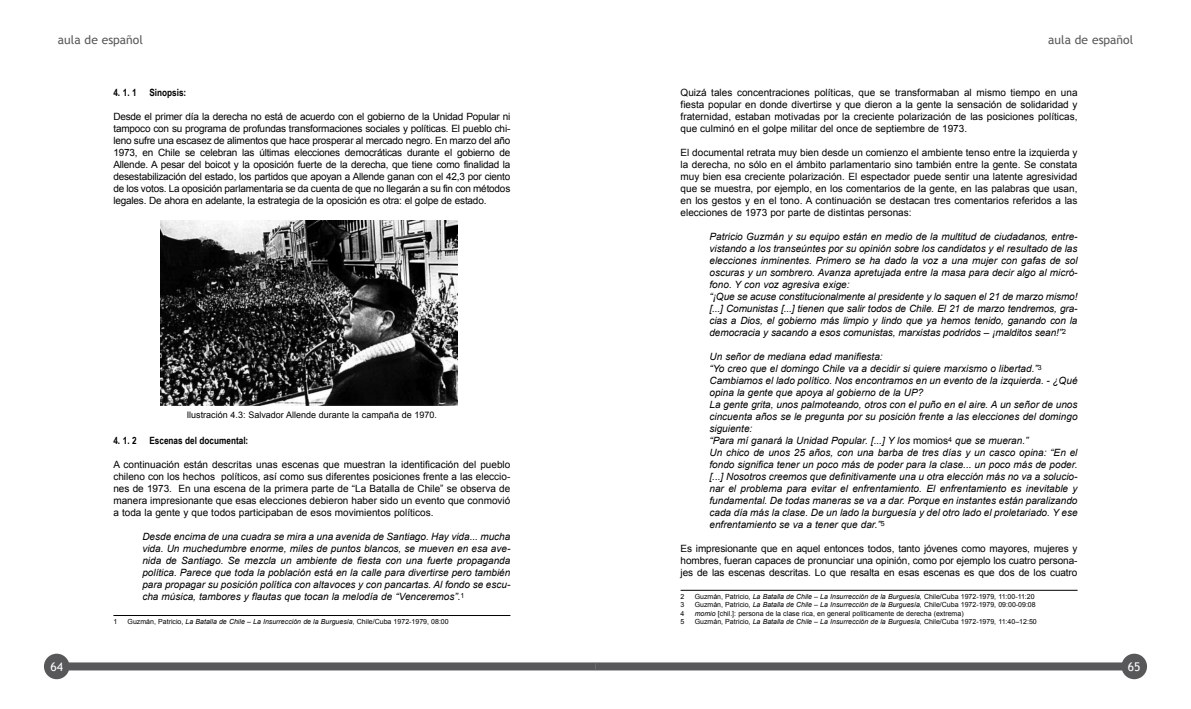
<style>
.page{position:relative;width:1191px;height:709px;background:#fff}
.page>*{position:absolute;margin:0;border:0;box-sizing:border-box;transform-origin:0 0}
.t1{font:12px "Trebuchet MS";color:#58585a}
.t2{font:12px "Trebuchet MS";color:#fff}
.t3{font:10px/12px "Arial";color:#000;text-align:justify}
.t4{font:italic 10px/12px "Arial";color:#000}
.t5{font:700 10px "Arial Narrow";color:#000}
.t6{font:9px "Arial";color:#000}
.t7{font:7px "Arial";color:#000}
.t8{font:italic 7px "Arial";color:#000}
.s1{font-style:normal}
.s2{font-style:italic}
</style>
<div class="page">
<div style="left:57px;top:662px;width:538px;height:8px;background:#58585a"></div>
<div style="left:44px;top:653px;width:25px;height:26px;background:#58585a;border-radius:50%"></div>
<div style="left:595px;top:662px;width:539px;height:8px;background:#58585a"></div>
<div style="left:1121px;top:653px;width:26px;height:26px;background:#58585a;border-radius:50%"></div>
<hr style="left:680px;top:590px;width:397px;height:1px;background:#000">
<hr style="left:113px;top:615px;width:397px;height:1px;background:#000">
<img style="left:161px;top:220px;width:297px;height:185px">
<p class="t1" style="left:58px;top:33px;width:86px">aula de español</p>
<p class="t5" style="left:113px;top:85px;width:74px">4. 1. 1 Sinopsis:</p>
<p class="t3" style="left:113px;top:111px;width:398px">Desde el primer día la derecha no está de acuerdo con el gobierno de la Unidad Popular ni tampoco con su programa de profundas transformaciones sociales y políticas. El pueblo chi&shy;leno sufre una escasez de alimentos que hace prosperar al mercado negro. En marzo del año 1973, en Chile se celebran las últimas elecciones democráticas durante el gobierno de Allende. A pesar del boicot y la oposición fuerte de la derecha, que tiene como finalidad la desestabilización del estado, los partidos que apoyan a Allende ganan con el 42,3 por ciento de los votos. La oposición parlamentaria se da cuenta de que no llegarán a su fin con métodos legales. De ahora en adelante, la estrategia de la oposición es otra: el golpe de estado.</p>
<p class="t2" style="left:50px;top:659px;width:14px">64</p>
<p class="t6" style="left:187px;top:409px;width:252px">Ilustración 4.3: Salvador Allende durante la campaña de 1970.</p>
<p class="t5" style="left:113px;top:433px;width:136px">4. 1. 2 Escenas del documental:</p>
<p class="t3" style="left:113px;top:459px;width:398px">A continuación están descritas unas escenas que muestran la identificación del pueblo chileno con los hechos políticos, así como sus diferentes posiciones frente a las eleccio&shy;nes de 1973. En una escena de la primera parte de “La Batalla de Chile” se observa de manera impresionante que esas elecciones debieron haber sido un evento que conmovió a toda la gente y que todos participaban de esos movimientos políticos.</p>
<p class="t4" style="left:142px;top:531px;width:369px;text-align:justify">Desde encima de una cuadra se mira a una avenida de Santiago. Hay vida... mucha vida. Un muchedumbre enorme, miles de puntos blancos, se mueven en esa ave&shy;nida de Santiago. Se mezcla un ambiente de fiesta con una fuerte propaganda política. Parece que toda la población está en la calle para divertirse pero también para propagar su posición política con altavoces y con pancartas. Al fondo se escu&shy;cha música, tambores y flautas que tocan la melodía de “Venceremos”.<sup>1</sup></p>
<p class="t7" style="left:113px;top:617px;width:5px">1</p>
<p class="t8" style="left:128px;top:617px;width:323px"><span class="s1">Guzmán, Patricio,</span> La Batalla de Chile – La Insurrección de la Burguesía<span class="s1">, Chile/Cuba 1972-1979, 08:00</span></p>
<p class="t1" style="left:1048px;top:33px;width:86px">aula de español</p>
<p class="t3" style="left:680px;top:87px;width:398px">Quizá tales concentraciones políticas, que se transformaban al mismo tiempo en una fiesta popular en donde divertirse y que dieron a la gente la sensación de solidaridad y fraternidad, estaban motivadas por la creciente polarización de las posiciones políticas, que culminó en el golpe militar del once de septiembre de 1973.</p>
<p class="t3" style="left:680px;top:147px;width:398px">El documental retrata muy bien desde un comienzo el ambiente tenso entre la izquierda y la derecha, no sólo en el ámbito parlamentario sino también entre la gente. Se constata muy bien esa creciente polarización. El espectador puede sentir una latente agresividad que se muestra, por ejemplo, en los comentarios de la gente, en las palabras que usan, en los gestos y en el tono. A continuación se destacan tres comentarios referidos a las elecciones de 1973 por parte de distintas personas:</p>
<p class="t4" style="left:709px;top:231px;width:369px">Patricio Guzmán y su equipo están en medio de la multitud de ciudadanos, entre&shy;vistando a los transeúntes por su opinión sobre los candidatos y el resultado de las elecciones inminentes. Primero se ha dado la voz a una mujer con gafas de sol oscuras y un sombrero. Avanza apretujada entre la masa para decir algo al micró&shy;fono. Y con voz agresiva exige:<br>“¡Que se acuse constitucionalmente al presidente y lo saquen el 21 de marzo mismo! [...] Comunistas [...] tienen que salir todos de Chile. El 21 de marzo tendremos, gra&shy;cias a Dios, el gobierno más limpio y lindo que ya hemos tenido, ganando con la democracia y sacando a esos comunistas, marxistas podridos – ¡malditos sean!”<sup>2</sup></p>
<p class="t4" style="left:709px;top:351px;width:369px">Un señor de mediana edad manifiesta:<br>“Yo creo que el domingo Chile va a decidir si quiere marxismo o libertad.”<sup>3<br></sup>Cambiamos el lado político. Nos encontramos en un evento de la izquierda. - ¿Qué opina la gente que apoya al gobierno de la UP?<br>La gente grita, unos palmoteando, otros con el puño en el aire. A un señor de unos cincuenta años se le pregunta por su posición frente a las elecciones del domingo siguiente:<br>“Para mí ganará la Unidad Popular. [...] Y los <span class="s1">momios</span><sup>4</sup> que se mueran.”<br>Un chico de unos 25 años, con una barba de tres días y un casco opina: “En el fondo significa tener un poco más de poder para la clase... un poco más de poder. [...] Nosotros creemos que definitivamente una u otra elección más no va a solucio&shy;nar el problema para evitar el enfrentamiento. El enfrentamiento es inevitable y fundamental. De todas maneras se va a dar. Porque en instantes están paralizando cada día más la clase. De un lado la burguesía y del otro lado el proletariado. Y ese enfrentamiento se va a tener que dar.”<sup>5</sup></p>
<p class="t3" style="left:680px;top:543px;width:398px">Es impresionante que en aquel entonces todos, tanto jóvenes como mayores, mujeres y hombres, fueran capaces de pronunciar una opinión, como por ejemplo los cuatro persona&shy;jes de las escenas descritas. Lo que resalta en esas escenas es que dos de los cuatro</p>
<p class="t7" style="left:680px;top:591px;width:5px">2</p>
<p class="t7" style="left:694px;top:591px;width:341px">Guzmán, Patricio, <span class="s2">La Batalla de Chile – La Insurrección de la Burguesía</span>, Chile/Cuba 1972-1979, 11:00-11:20</p>
<p class="t7" style="left:680px;top:600px;width:5px">3</p>
<p class="t7" style="left:694px;top:600px;width:342px">Guzmán, Patricio, <span class="s2">La Batalla de Chile – La Insurrección de la Burguesía</span>, Chile/Cuba 1972-1979, 09:00-09:08</p>
<p class="t7" style="left:680px;top:608px;width:5px">4</p>
<p class="t7" style="left:695px;top:608px;width:270px"><span class="s2">momio</span> [chil.]: persona de la clase rica, en general políticamente de derecha (extrema)</p>
<p class="t7" style="left:680px;top:617px;width:5px">5</p>
<p class="t7" style="left:695px;top:617px;width:343px">Guzmán, Patricio, <span class="s2">La Batalla de Chile – La Insurrección de la Burguesía</span>, Chile/Cuba 1972-1979, 11:40–12:50</p>
<p class="t2" style="left:1128px;top:659px;width:14px">65</p>
</div>
